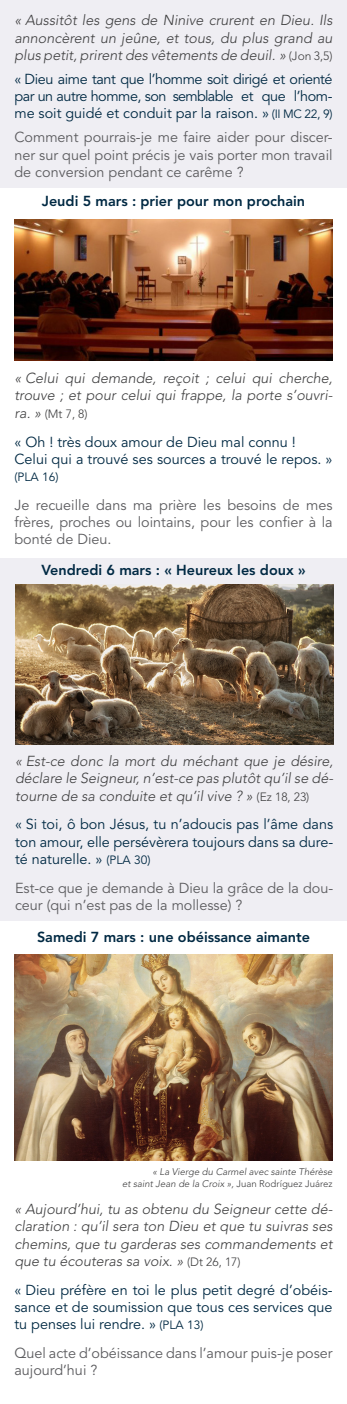
<style>
.page{position:relative;width:347px;height:1404px;background:#fff}
.page>*{position:absolute;margin:0;border:0;box-sizing:border-box;transform-origin:0 0}
.t1{font:italic 300 14.4px/17.3px "Avenir LT Std";color:#3e3e3f;text-align:justify}
.t2{font:14.4px/17.3px "Avenir LT Std";color:#002943;text-align:justify}
.t3{font:14.4px/17.3px "Avenir LT Std";color:#5c5c5f;text-align:justify}
.t4{font:800 14.4px "Avenir LT Std";color:#002943}
.t5{font:300 12px "Avenir LT Std";color:#3e3e3f}
.t6{font:12px "Avenir LT Std";color:#002943}
.t7{font:italic 300 9.6px/11.5px "Avenir LT Std";color:#3e3e3f;text-align:right}
.s1{font-style:normal;font-size:12px}
.s2{font-size:12px}
.s3{font-style:italic;font-size:14.4px}
.s4{font-style:normal}
</style>
<div class="page">
<div style="left:0;top:0;width:347px;height:187px;background:#efeef3"></div>
<img style="left:14px;top:220px;width:318px;height:140px">
<div style="left:0;top:558px;width:347px;height:362px;background:#efeef3"></div>
<img style="left:15px;top:584px;width:318px;height:160px">
<img style="left:14px;top:954px;width:318px;height:206px">
<p class="t1" style="left:14px;top:12px;width:320px">« Aussitôt les gens de Ninive crurent en Dieu. Ils annoncèrent un jeûne, et tous, du plus grand au plus petit, prirent des vêtements de deuil. » <span class="s1">(Jon 3,5)</span></p>
<p class="t2" style="left:14px;top:71px;width:320px">« Dieu aime tant que l’homme soit dirigé et orienté par un autre homme, son semblable et que l’hom&shy;me soit guidé et conduit par la raison. » <span class="s2">(II MC 22, 9)</span></p>
<p class="t3" style="left:14px;top:129px;width:320px">Comment pourrais-je me faire aider pour discer&shy;ner sur quel point précis je vais porter mon travail de conversion pendant ce carême ?</p>
<p class="t4" style="left:42px;top:192px;width:265px">Jeudi 5 mars : prier pour mon prochain</p>
<p class="t1" style="left:14px;top:370px;width:320px">« Celui qui demande, reçoit ; celui qui cherche, trouve ; et pour celui qui frappe, la porte s’ouvri-</p>
<p class="t5" style="left:14px;top:406px;width:75px"><span class="s3">ra. »</span> (Mt 7, 8)</p>
<p class="t2" style="left:14px;top:433px;width:283px">« Oh ! très doux amour de Dieu mal connu !</p>
<p class="t2" style="left:14px;top:450px;width:319px">Celui qui a trouvé ses sources a trouvé le repos. »</p>
<p class="t6" style="left:14px;top:470px;width:46px">(PLA 16)</p>
<p class="t3" style="left:14px;top:496px;width:320px">Je recueille dans ma prière les besoins de mes frères, proches ou lointains, pour les confier à la bonté de Dieu.</p>
<p class="t4" style="left:41px;top:561px;width:265px">Vendredi 6 mars : « Heureux les doux »</p>
<p class="t1" style="left:15px;top:752px;width:320px">« Est-ce donc la mort du méchant que je désire, déclare le Seigneur, n’est-ce pas plutôt qu’il se dé&shy;tourne de sa conduite et qu’il vive ? » <span class="s1">(Ez 18, 23)</span></p>
<p class="t2" style="left:15px;top:816px;width:320px">« Si toi, ô bon Jésus, tu n’adoucis pas l’âme dans ton amour, elle persévèrera toujours dans sa dure&shy;té naturelle. » <span class="s2">(PLA 30)</span></p>
<p class="t3" style="left:15px;top:879px;width:320px">Est-ce que je demande à Dieu la grâce de la dou&shy;ceur (qui n’est pas de la mollesse) ?</p>
<p class="t4" style="left:37px;top:928px;width:274px">Samedi 7 mars : une obéissance aimante</p>
<p class="t7" style="left:122px;top:1166px;width:212px">« La Vierge du Carmel avec sainte Thérèse<br>et saint Jean de la Croix », <span class="s4">Juan Rodríguez Juárez</span></p>
<p class="t1" style="left:14px;top:1200px;width:320px">« Aujourd’hui, tu as obtenu du Seigneur cette dé&shy;claration : qu’il sera ton Dieu et que tu suivras ses chemins, que tu garderas ses commandements et que tu écouteras sa voix. » <span class="s1">(Dt 26, 17)</span></p>
<p class="t2" style="left:14px;top:1281px;width:320px">« Dieu préfère en toi le plus petit degré d’obéis&shy;sance et de soumission que tous ces services que tu penses lui rendre. » <span class="s2">(PLA 13)</span></p>
<p class="t3" style="left:14px;top:1344px;width:320px">Quel acte d’obéissance dans l’amour puis-je poser aujourd’hui ?</p>
</div>
